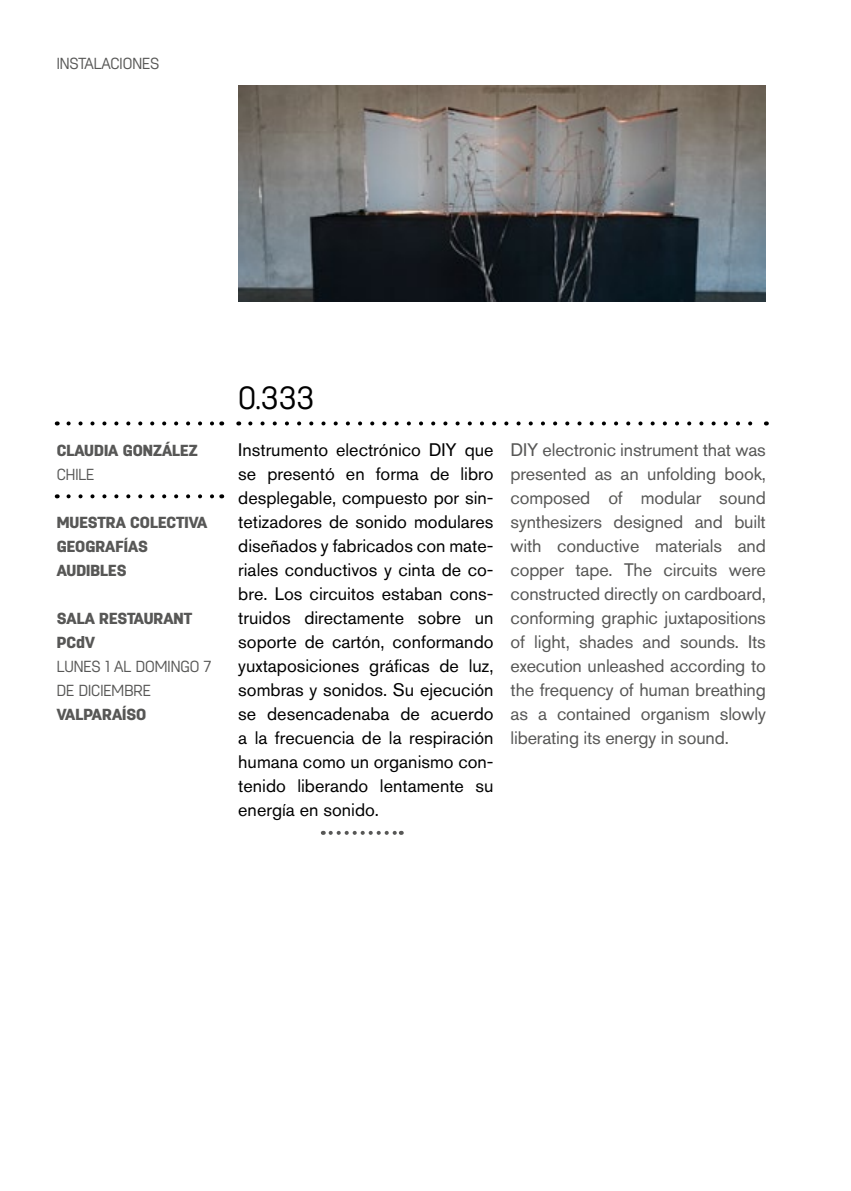
<style>
.page{position:relative;width:851px;height:1191px;background:#fff}
.page>*{position:absolute;margin:0;border:0;box-sizing:border-box;transform-origin:0 0}
.t1{font:300 32px "Antartida";color:#000}
.t2{font:18px/24px "Akzidenz Grotesk BQ";color:#000;text-align:justify}
.t3{font:18px/24px "Akzidenz Grotesk BQ";letter-spacing:-.01em;color:#575756;text-align:justify}
.t4{font:900 16px/24px "Antartida";color:#575756}
.t5{font:300 16px/24px "Antartida";color:#575756}
</style>
<div class="page">
<svg style="left:330px;top:831px;width:72px;height:4px"></svg>
<svg style="left:250px;top:421px;width:503px;height:4px"></svg>
<svg style="left:68px;top:421px;width:146px;height:4px"></svg>
<svg style="left:68px;top:494px;width:146px;height:4px"></svg>
<img style="left:238px;top:85px;width:527px;height:216px">
<p class="t5" style="left:57px;top:51px;width:104px">INSTALACIONES</p>
<p class="t4" style="left:57px;top:439px;width:142px">CLAUDIA GONZÁLEZ</p>
<p class="t5" style="left:57px;top:463px;width:39px">CHILE</p>
<p class="t4" style="left:57px;top:511px;width:152px">MUESTRA COLECTIVA<br>GEOGRAFÍAS<br>AUDIBLES</p>
<p class="t4" style="left:57px;top:607px;width:137px">SALA RESTAURANT<br>PCdV</p>
<p class="t5" style="left:57px;top:655px;width:156px">LUNES 1 AL DOMINGO 7<br>DE DICIEMBRE</p>
<p class="t4" style="left:57px;top:703px;width:91px">VALPARAÍSO</p>
<h1 class="t1" style="left:238px;top:380px;width:78px">0.333</h1>
<p class="t2" style="left:238px;top:438px;width:257px">Instrumento electrónico DIY que se presentó en forma de libro desplegable, compuesto por sin&shy;tetizadores de sonido modulares diseñados y fabricados con mate&shy;riales conductivos y cinta de co&shy;bre. Los circuitos estaban cons&shy;truidos directamente sobre un soporte de cartón, conformando yuxtaposiciones gráficas de luz, sombras y sonidos. Su ejecución se desencadenaba de acuerdo a la frecuencia de la respiración humana como un organismo con&shy;tenido liberando lentamente su energía en sonido.</p>
<p class="t3" style="left:510px;top:438px;width:257px">DIY electronic instrument that was presented as an unfolding book, composed of modular sound synthesizers designed and built with conductive materials and copper tape. The circuits were constructed directly on cardboard, conforming graphic juxtapositions of light, shades and sounds. Its execution unleashed according to the frequency of human breathing as a contained organism slowly liberating its energy in sound.</p>
</div>
